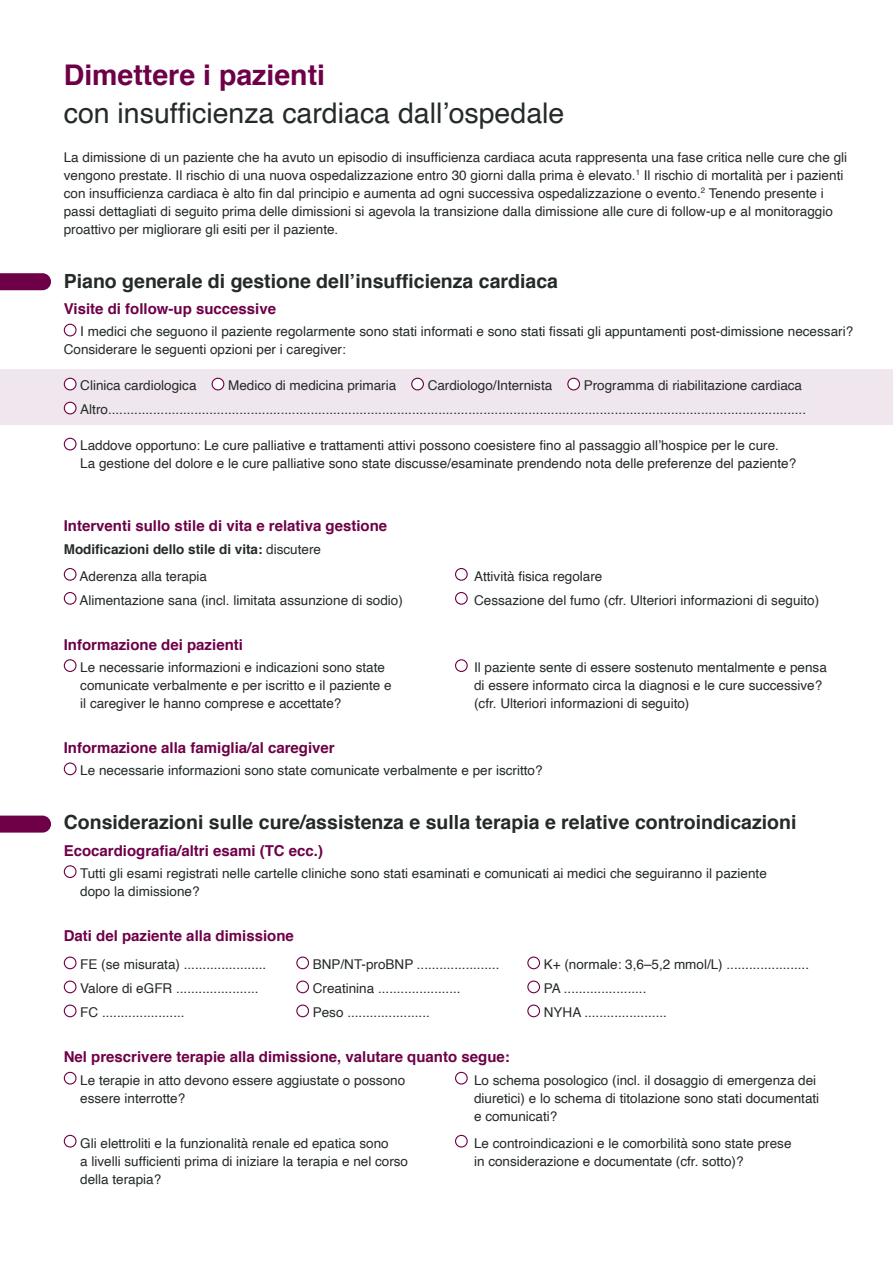
<style>
.page{position:relative;width:893px;height:1263px;background:#fff}
.page>*{position:absolute;margin:0;border:0;box-sizing:border-box;transform-origin:0 0}
.t1{font:28.5px "Helvetica";color:#242a29}
.t2{font:700 28.5px "Helvetica";color:#6e0048}
.t3{font:700 19.5px "Helvetica";color:#242a29}
.t4{font:700 15px "Helvetica";color:#6e0048}
.t5{font:13.5px/18px "Helvetica";color:#242a29}
.t6{font:700 13.5px/27px "Helvetica";color:#242a29}
.s1{font-weight:400}
</style>
<div class="page">
<div style="left:0;top:369px;width:893px;height:55px;background:#f0e6ed"></div>
<div style="left:64px;top:324px;width:13px;height:12px;border:1px solid #6e0048;border-radius:50%"></div>
<div style="left:64px;top:378px;width:12px;height:12px;background:#fff;border-radius:50%"></div>
<div style="left:64px;top:378px;width:13px;height:12px;border:1px solid #6e0048;border-radius:50%"></div>
<div style="left:212px;top:378px;width:12px;height:12px;background:#fff;border-radius:50%"></div>
<div style="left:212px;top:378px;width:12px;height:12px;border:1px solid #6e0048;border-radius:50%"></div>
<div style="left:412px;top:378px;width:11px;height:12px;background:#fff;border-radius:50%"></div>
<div style="left:411px;top:378px;width:13px;height:12px;border:1px solid #6e0048;border-radius:50%"></div>
<div style="left:568px;top:378px;width:11px;height:12px;background:#fff;border-radius:50%"></div>
<div style="left:567px;top:378px;width:13px;height:12px;border:1px solid #6e0048;border-radius:50%"></div>
<div style="left:64px;top:402px;width:12px;height:12px;background:#fff;border-radius:50%"></div>
<div style="left:64px;top:402px;width:13px;height:12px;border:1px solid #6e0048;border-radius:50%"></div>
<div style="left:64px;top:438px;width:13px;height:12px;border:1px solid #6e0048;border-radius:50%"></div>
<div style="left:64px;top:568px;width:13px;height:13px;border:1px solid #6e0048;border-radius:50%"></div>
<div style="left:455px;top:568px;width:13px;height:13px;border:1px solid #6e0048;border-radius:50%"></div>
<div style="left:64px;top:592px;width:13px;height:13px;border:1px solid #6e0048;border-radius:50%"></div>
<div style="left:455px;top:592px;width:13px;height:13px;border:1px solid #6e0048;border-radius:50%"></div>
<div style="left:64px;top:659px;width:13px;height:13px;border:1px solid #6e0048;border-radius:50%"></div>
<div style="left:455px;top:659px;width:13px;height:13px;border:1px solid #6e0048;border-radius:50%"></div>
<div style="left:64px;top:762px;width:13px;height:13px;border:1px solid #6e0048;border-radius:50%"></div>
<div style="left:64px;top:865px;width:13px;height:13px;border:1px solid #6e0048;border-radius:50%"></div>
<div style="left:64px;top:956px;width:13px;height:13px;border:1px solid #6e0048;border-radius:50%"></div>
<div style="left:296px;top:956px;width:13px;height:13px;border:1px solid #6e0048;border-radius:50%"></div>
<div style="left:527px;top:956px;width:13px;height:13px;border:1px solid #6e0048;border-radius:50%"></div>
<div style="left:64px;top:980px;width:13px;height:13px;border:1px solid #6e0048;border-radius:50%"></div>
<div style="left:296px;top:980px;width:13px;height:13px;border:1px solid #6e0048;border-radius:50%"></div>
<div style="left:527px;top:980px;width:13px;height:13px;border:1px solid #6e0048;border-radius:50%"></div>
<div style="left:64px;top:1004px;width:13px;height:13px;border:1px solid #6e0048;border-radius:50%"></div>
<div style="left:296px;top:1004px;width:13px;height:13px;border:1px solid #6e0048;border-radius:50%"></div>
<div style="left:527px;top:1004px;width:13px;height:13px;border:1px solid #6e0048;border-radius:50%"></div>
<div style="left:64px;top:1072px;width:13px;height:12px;border:1px solid #6e0048;border-radius:50%"></div>
<div style="left:455px;top:1072px;width:13px;height:12px;border:1px solid #6e0048;border-radius:50%"></div>
<div style="left:64px;top:1135px;width:13px;height:12px;border:1px solid #6e0048;border-radius:50%"></div>
<div style="left:455px;top:1135px;width:13px;height:12px;border:1px solid #6e0048;border-radius:50%"></div>
<svg style="left:0;top:273px;width:51px;height:17px"></svg>
<svg style="left:0;top:815px;width:51px;height:18px"></svg>
<h1 class="t2" style="left:64px;top:52px;width:263px">Dimettere i pazienti</h1>
<h1 class="t1" style="left:64px;top:91px;width:502px">con insufficienza cardiaca dall’ospedale</h1>
<p class="t5" style="left:64px;top:148px;width:785px">La dimissione di un paziente che ha avuto un episodio di insufficienza cardiaca acuta rappresenta una fase critica nelle cure che gli vengono prestate. Il rischio di una nuova ospedalizzazione entro 30 giorni dalla prima è elevato.<sup>1</sup> Il rischio di mortalità per i pazienti con insufficienza cardiaca è alto fin dal principio e aumenta ad ogni successiva ospedalizzazione o evento.<sup>2</sup> Tenendo presente i passi dettagliati di seguito prima delle dimissioni si agevola la transizione dalla dimissione alle cure di follow-up e al monitoraggio proattivo per migliorare gli esiti per il paziente.</p>
<h2 class="t3" style="left:64px;top:265px;width:496px">Piano generale di gestione dell’insufficienza cardiaca</h2>
<p class="t4" style="left:64px;top:297px;width:214px">Visite di follow-up successive</p>
<p class="t5" style="left:64px;top:323px;width:791px;text-indent:17px">I medici che seguono il paziente regolarmente sono stati informati e sono stati fissati gli appuntamenti post-dimissione necessari?<br>Considerare le seguenti opzioni per i caregiver:</p>
<p class="t5" style="left:80px;top:377px;width:118px">Clinica cardiologica</p>
<p class="t5" style="left:228px;top:377px;width:170px">Medico di medicina primaria</p>
<p class="t5" style="left:428px;top:377px;width:126px">Cardiologo/Internista</p>
<p class="t5" style="left:80px;top:374px;width:727px;line-height:24px;text-align:right">Programma di riabilitazione cardiaca<br>Altro..........................................................................................................................................................................................</p>
<p class="t5" style="left:80px;top:437px;width:717px">Laddove opportuno: Le cure palliative e trattamenti attivi possono coesistere fino al passaggio all’hospice per le cure.<br>La gestione del dolore e le cure palliative sono state discusse/esaminate prendendo nota delle preferenze del paziente?</p>
<p class="t4" style="left:64px;top:514px;width:325px">Interventi sullo stile di vita e relativa gestione</p>
<p class="t6" style="left:80px;top:536px;width:243px;text-indent:-16px">Modificazioni dello stile di vita: <span class="s1">discutere<br>Aderenza alla terapia</span></p>
<p class="t5" style="left:474px;top:567px;width:130px">Attività fisica regolare</p>
<p class="t5" style="left:80px;top:591px;width:325px">Alimentazione sana (incl. limitata assunzione di sodio)</p>
<p class="t5" style="left:474px;top:591px;width:347px">Cessazione del fumo (cfr. Ulteriori informazioni di seguito)</p>
<p class="t4" style="left:64px;top:632px;width:181px">Informazione dei pazienti</p>
<p class="t5" style="left:80px;top:659px;width:306px">Le necessarie informazioni e indicazioni sono state</p>
<p class="t5" style="left:474px;top:659px;width:354px">Il paziente sente di essere sostenuto mentalmente e pensa</p>
<p class="t5" style="left:80px;top:677px;width:313px">comunicate verbalmente e per iscritto e il paziente e</p>
<p class="t5" style="left:474px;top:677px;width:350px">di essere informato circa la diagnosi e le cure successive?</p>
<p class="t5" style="left:80px;top:695px;width:263px">il caregiver le hanno comprese e accettate?</p>
<p class="t5" style="left:474px;top:695px;width:217px">(cfr. Ulteriori informazioni di seguito)</p>
<p class="t4" style="left:64px;top:736px;width:272px">Informazione alla famiglia/al caregiver</p>
<p class="t5" style="left:80px;top:762px;width:464px">Le necessarie informazioni sono state comunicate verbalmente e per iscritto?</p>
<h2 class="t3" style="left:64px;top:807px;width:734px">Considerazioni sulle cure/assistenza e sulla terapia e relative controindicazioni</h2>
<p class="t4" style="left:64px;top:838px;width:261px">Ecocardiografia/altri esami (TC ecc.)</p>
<p class="t5" style="left:80px;top:865px;width:688px">Tutti gli esami registrati nelle cartelle cliniche sono stati esaminati e comunicati ai medici che seguiranno il paziente dopo la dimissione?</p>
<p class="t4" style="left:64px;top:924px;width:232px">Dati del paziente alla dimissione</p>
<p class="t5" style="left:80px;top:956px;width:188px">FE (se misurata) ......................</p>
<p class="t5" style="left:313px;top:956px;width:188px">BNP/NT-proBNP ......................</p>
<p class="t5" style="left:544px;top:956px;width:267px">K+ (normale: 3,6–5,2 mmol/L) ......................</p>
<p class="t5" style="left:80px;top:980px;width:180px">Valore di eGFR ......................</p>
<p class="t5" style="left:313px;top:980px;width:149px">Creatinina ......................</p>
<p class="t5" style="left:544px;top:980px;width:104px">PA ......................</p>
<p class="t5" style="left:80px;top:1004px;width:106px">FC ......................</p>
<p class="t5" style="left:313px;top:1004px;width:119px">Peso ......................</p>
<p class="t5" style="left:544px;top:1004px;width:125px">NYHA ......................</p>
<p class="t4" style="left:64px;top:1045px;width:448px">Nel prescrivere terapie alla dimissione, valutare quanto segue:</p>
<p class="t5" style="left:80px;top:1071px;width:326px">Le terapie in atto devono essere aggiustate o possono</p>
<p class="t5" style="left:474px;top:1071px;width:344px">Lo schema posologico (incl. il dosaggio di emergenza dei</p>
<p class="t5" style="left:80px;top:1089px;width:107px">essere interrotte?</p>
<p class="t5" style="left:474px;top:1089px;width:347px">diuretici) e lo schema di titolazione sono stati documentati e comunicati?</p>
<p class="t5" style="left:80px;top:1134px;width:310px">Gli elettroliti e la funzionalità renale ed epatica sono</p>
<p class="t5" style="left:474px;top:1134px;width:319px">Le controindicazioni e le comorbilità sono state prese</p>
<p class="t5" style="left:80px;top:1152px;width:329px">a livelli sufficienti prima di iniziare la terapia e nel corso</p>
<p class="t5" style="left:474px;top:1152px;width:271px">in considerazione e documentate (cfr. sotto)?</p>
<p class="t5" style="left:80px;top:1170px;width:83px">della terapia?</p>
</div>
